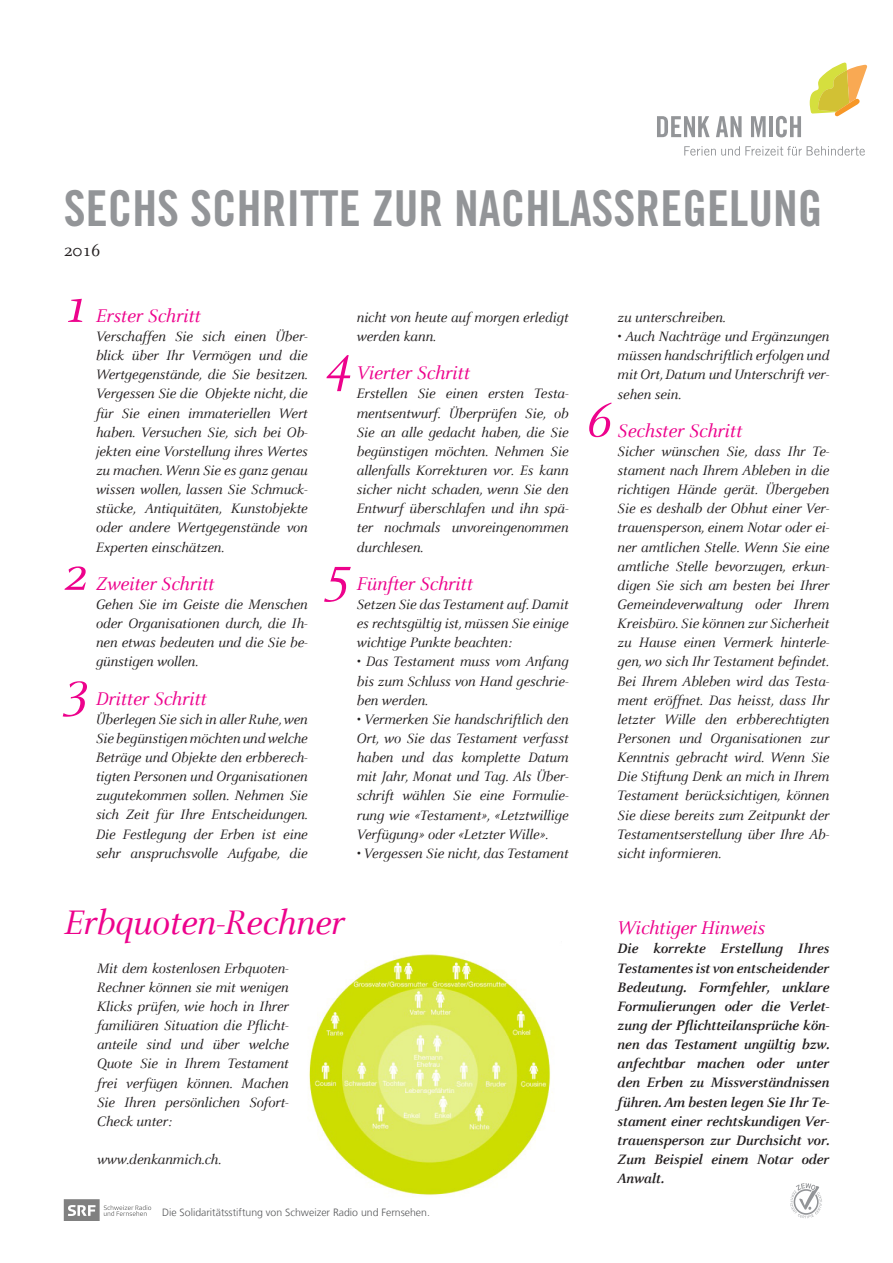
<style>
.page{position:relative;width:893px;height:1263px;background:#fff}
.page>*{position:absolute;margin:0;border:0;box-sizing:border-box;transform-origin:0 0}
.t1{font:italic 52.5px/114.8px "Celeste";color:#ed028c}
.t2{font:49.5px "Trade Gothic Bold Cond Twenty";color:#939598}
.t3{font:italic 37.5px "Celeste";letter-spacing:-.01em;color:#ed028c}
.t4{font:italic 20.25px "Celeste";letter-spacing:-.01em;color:#ed028c}
.t5{font:18.75px "Celeste";color:#231f20}
.t6{font:italic 15px/19.2px "Celeste";letter-spacing:-.01em;color:#231f20;text-align:justify}
.t7{font:italic 700 15px/19.2px "Celeste";letter-spacing:-.01em;color:#231f20;text-align:justify}
.t8{font:10.5px "Radio Fein";color:#57585a}
</style>
<div class="page">
<svg style="left:809px;top:63px;width:58px;height:54px"></svg>
<svg style="left:657px;top:116px;width:53px;height:21px"></svg>
<svg style="left:716px;top:116px;width:26px;height:21px"></svg>
<svg style="left:751px;top:116px;width:15px;height:21px"></svg>
<hr style="left:769px;top:116px;width:3px;height:21px;background:#939598">
<svg style="left:776px;top:116px;width:25px;height:21px"></svg>
<svg style="left:684px;top:146px;width:181px;height:10px"></svg>
<svg style="left:790px;top:1183px;width:32px;height:35px"></svg>
<svg style="left:64px;top:1199px;width:87px;height:21px"></svg>
<img style="left:308px;top:954px;width:243px;height:242px">
<h2 class="t2" style="left:64px;top:178px;width:760px">SECHS SCHRITTE ZUR NACHLASSREGELUNG</h2>
<p class="t5" style="left:64px;top:239px;width:38px">2016</p>
<h1 class="t1" style="left:62px;top:248px;width:28px">1</h1>
<h3 class="t4" style="left:96px;top:304px;width:106px">Erster Schritt</h3>
<p class="t6" style="left:96px;top:327px;width:213px">Verschaffen Sie sich einen Über&shy;blick über Ihr Vermögen und die Wertgegenstände, die Sie besitzen.<br>Vergessen Sie die Objekte nicht, die für Sie einen immateriellen Wert haben. Versuchen Sie, sich bei Ob&shy;jekten eine Vorstellung ihres Wertes zu machen. Wenn Sie es ganz genau wissen wollen, lassen Sie Schmuck&shy;stücke, Antiquitäten, Kunstobjekte oder andere Wertgegenstände von Experten einschätzen.</p>
<h1 class="t1" style="left:62px;top:515px;width:29px">2<br>3</h1>
<h3 class="t4" style="left:96px;top:571px;width:120px">Zweiter Schritt</h3>
<p class="t6" style="left:96px;top:594px;width:213px">Gehen Sie im Geiste die Menschen oder Organisationen durch, die Ih&shy;nen etwas bedeuten und die Sie be&shy;günstigen wollen.</p>
<h3 class="t4" style="left:96px;top:686px;width:112px">Dritter Schritt</h3>
<p class="t6" style="left:96px;top:709px;width:213px">Überlegen Sie sich in aller Ruhe, wen Sie begünstigen möchten und welche Beträge und Objekte den erbberech&shy;tigten Personen und Organisationen zugutekommen sollen. Nehmen Sie sich Zeit für Ihre Entscheidungen.<br>Die Festlegung der Erben ist eine sehr anspruchsvolle Aufgabe, die</p>
<p class="t6" style="left:356px;top:307px;width:213px">nicht von heute auf morgen erledigt werden kann.</p>
<p class="t6" style="left:617px;top:307px;width:110px">zu unterschreiben.</p>
<p class="t6" style="left:617px;top:327px;width:213px">• Auch Nachträge und Ergänzungen müssen handschriftlich erfolgen und mit Ort, Datum und Unterschrift ver&shy;sehen sein.</p>
<h1 class="t1" style="left:325px;top:305px;width:28px">4</h1>
<h3 class="t4" style="left:356px;top:361px;width:115px">Vierter Schritt</h3>
<p class="t6" style="left:356px;top:384px;width:213px">Erstellen Sie einen ersten Testa&shy;mentsentwurf. Überprüfen Sie, ob Sie an alle gedacht haben, die Sie begünstigen möchten. Nehmen Sie allenfalls Korrekturen vor. Es kann sicher nicht schaden, wenn Sie den Entwurf überschlafen und ihn spä&shy;ter nochmals unvoreingenommen durchlesen.</p>
<h3 class="t4" style="left:356px;top:571px;width:118px">Fünfter Schritt</h3>
<p class="t6" style="left:356px;top:594px;width:213px">Setzen Sie das Testament auf. Damit es rechtsgültig ist, müssen Sie einige wichtige Punkte beachten:</p>
<p class="t6" style="left:356px;top:652px;width:213px">• Das Testament muss vom Anfang bis zum Schluss von Hand geschrie&shy;ben werden.</p>
<p class="t6" style="left:356px;top:709px;width:213px">• Vermerken Sie handschriftlich den Ort, wo Sie das Testament verfasst haben und das komplette Datum mit Jahr, Monat und Tag. Als Über&shy;schrift wählen Sie eine Formulie&shy;rung wie «Testament», «Letztwillige Verfügung» oder «Letzter Wille».</p>
<p class="t6" style="left:356px;top:843px;width:213px">• Vergessen Sie nicht, das Testament</p>
<h1 class="t1" style="left:585px;top:362px;width:28px">6</h1>
<h3 class="t4" style="left:617px;top:418px;width:126px">Sechster Schritt</h3>
<p class="t6" style="left:617px;top:441px;width:213px">Sicher wünschen Sie, dass Ihr Te&shy;stament nach Ihrem Ableben in die richtigen Hände gerät. Übergeben Sie es deshalb der Obhut einer Ver&shy;trauensperson, einem Notar oder ei&shy;ner amtlichen Stelle. Wenn Sie eine amtliche Stelle bevorzugen, erkun&shy;digen Sie sich am besten bei Ihrer Gemeindeverwaltung oder Ihrem Kreisbüro. Sie können zur Sicherheit zu Hause einen Vermerk hinterle&shy;gen, wo sich Ihr Testament befindet.<br>Bei Ihrem Ableben wird das Testa&shy;ment eröffnet. Das heisst, dass Ihr letzter Wille den erbberechtigten Personen und Organisationen zur Kenntnis gebracht wird. Wenn Sie Die Stiftung Denk an mich in Ihrem Testament berücksichtigen, können Sie diese bereits zum Zeitpunkt der Testamentserstellung über Ihre Ab&shy;sicht informieren.</p>
<h1 class="t1" style="left:325px;top:515px;width:28px">5</h1>
<h3 class="t3" style="left:64px;top:900px;width:282px">Erbquoten-Rechner</h3>
<p class="t6" style="left:97px;top:958px;width:193px">Mit dem kostenlosen Erbquoten-Rechner können sie mit wenigen Klicks prüfen, wie hoch in Ihrer familiären Situation die Pflicht&shy;anteile sind und über welche Quote Sie in Ihrem Testament frei verfügen können. Machen Sie Ihren persönlichen Sofort-Check unter:</p>
<p class="t6" style="left:97px;top:1149px;width:126px">www.denkanmich.ch.</p>
<p class="t8" style="left:162px;top:1206px;width:269px">Die Solidaritätsstiftung von Schweizer Radio und Fernsehen.</p>
<h3 class="t4" style="left:617px;top:916px;width:149px">Wichtiger Hinweis</h3>
<p class="t7" style="left:617px;top:939px;width:214px">Die korrekte Erstellung Ihres Testamentes ist von entscheidender Bedeutung. Formfehler, unklare Formulierungen oder die Verlet&shy;zung der Pflichtteilansprüche kön&shy;nen das Testament ungültig bzw. anfechtbar machen oder unter den Erben zu Missverständnissen führen. Am besten legen Sie Ihr Te&shy;stament einer rechtskundigen Ver&shy;trauensperson zur Durchsicht vor.<br>Zum Beispiel einem Notar oder Anwalt.</p>
</div>
